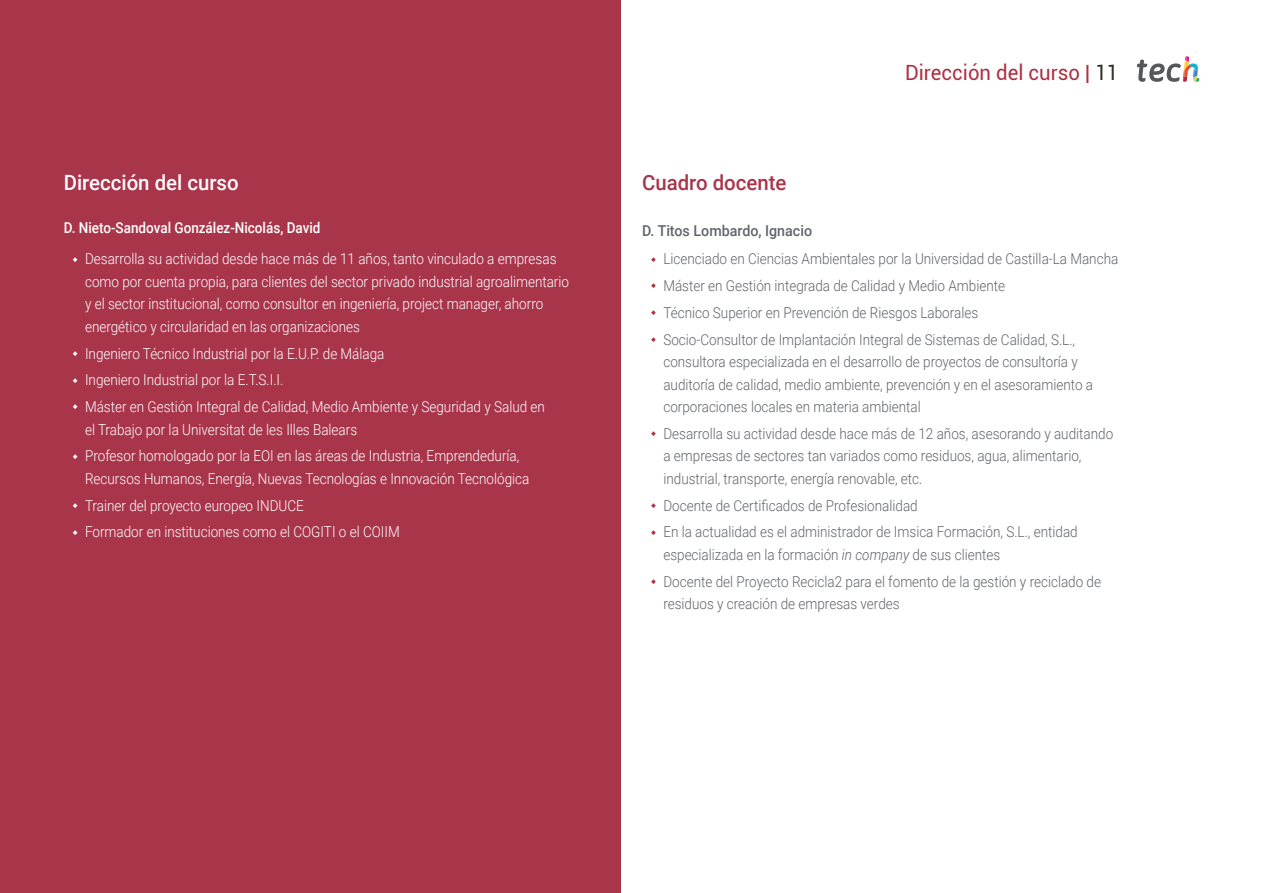
<style>
.page{position:relative;width:1263px;height:893px;background:#fff}
.page>*{position:absolute;margin:0;border:0;box-sizing:border-box;transform-origin:0 0}
.t1{font:21px "Roboto";color:#ae2f42}
.t2{font:500 21px "Roboto";color:#fffbff}
.t3{font:500 21px "Roboto";color:#a9354b}
.t4{font:300 15px/26.7px "Roboto";color:#61646a;scale:.9 1}
.t5{font:300 15px/26.7px "Roboto";color:#fff;scale:.9 1}
.t6{font:500 15px "Roboto";color:#fff;scale:.9 1}
.t7{font:500 15px "Roboto";color:#61646a;scale:.95 1}
.s1{color:#312e20}
.s2{font-style:italic}
</style>
<div class="page">
<svg style="left:1137px;top:56px;width:62px;height:26px"></svg>
<div style="left:0;top:0;width:621px;height:893px;background:#a9354b"></div>
<h1 class="t2" style="left:64px;top:168px;width:176px">Dirección del curso</h1>
<p class="t6" style="left:64px;top:217px;width:287px">D. Nieto-Sandoval González-Nicolás, David</p>
<p class="t5" style="left:85px;top:247px;width:539px;line-height:22.5px">Desarrolla su actividad desde hace más de 11 años, tanto vinculado a empresas como por cuenta propia, para clientes del sector privado industrial agroalimentario y el sector institucional, como consultor en ingeniería, project manager, ahorro energético y circularidad en las organizaciones</p>
<p class="t5" style="left:85px;top:339px;width:512px">Ingeniero Técnico Industrial por la E.U.P. de Málaga<br>Ingeniero Industrial por la E.T.S.I.I.<br>Máster en Gestión Integral de Calidad, Medio Ambiente y Seguridad y Salud en</p>
<p class="t5" style="left:85px;top:415px;width:484px">el Trabajo por la Universitat de les Illes Balears<br>Profesor homologado por la EOI en las áreas de Industria, Emprendeduría,</p>
<p class="t5" style="left:85px;top:465px;width:495px">Recursos Humanos, Energía, Nuevas Tecnologías e Innovación Tecnológica<br>Trainer del proyecto europeo INDUCE<br>Formador en instituciones como el COGITI o el COIIM</p>
<h1 class="t3" style="left:642px;top:168px;width:146px">Cuadro docente</h1>
<h1 class="t1" style="left:905px;top:57px;width:215px">Dirección del curso | <span class="s1">11</span></h1>
<p class="t7" style="left:642px;top:220px;width:180px">D. Titos Lombardo, Ignacio</p>
<p class="t4" style="left:663px;top:245px;width:507px">Licenciado en Ciencias Ambientales por la Universidad de Castilla-La Mancha Máster en Gestión integrada de Calidad y Medio Ambiente<br>Técnico Superior en Prevención de Riesgos Laborales<br>Socio-Consultor de Implantación Integral de Sistemas de Calidad, S.L.,</p>
<p class="t4" style="left:663px;top:350px;width:479px;line-height:22.5px">consultora especializada en el desarrollo de proyectos de consultoría y auditoría de calidad, medio ambiente, prevención y en el asesoramiento a corporaciones locales en materia ambiental</p>
<p class="t4" style="left:663px;top:422px;width:501px;line-height:22.5px">Desarrolla su actividad desde hace más de 12 años, asesorando y auditando a empresas de sectores tan variados como residuos, agua, alimentario, industrial, transporte, energía renovable, etc.</p>
<p class="t4" style="left:663px;top:491px;width:462px">Docente de Certificados de Profesionalidad<br>En la actualidad es el administrador de Imsica Formación, S.L., entidad</p>
<p class="t4" style="left:663px;top:541px;width:488px">especializada en la formación <span class="s2">in company</span> de sus clientes<br>Docente del Proyecto Recicla2 para el fomento de la gestión y reciclado de</p>
<p class="t4" style="left:663px;top:590px;width:264px">residuos y creación de empresas verdes</p>
</div>
